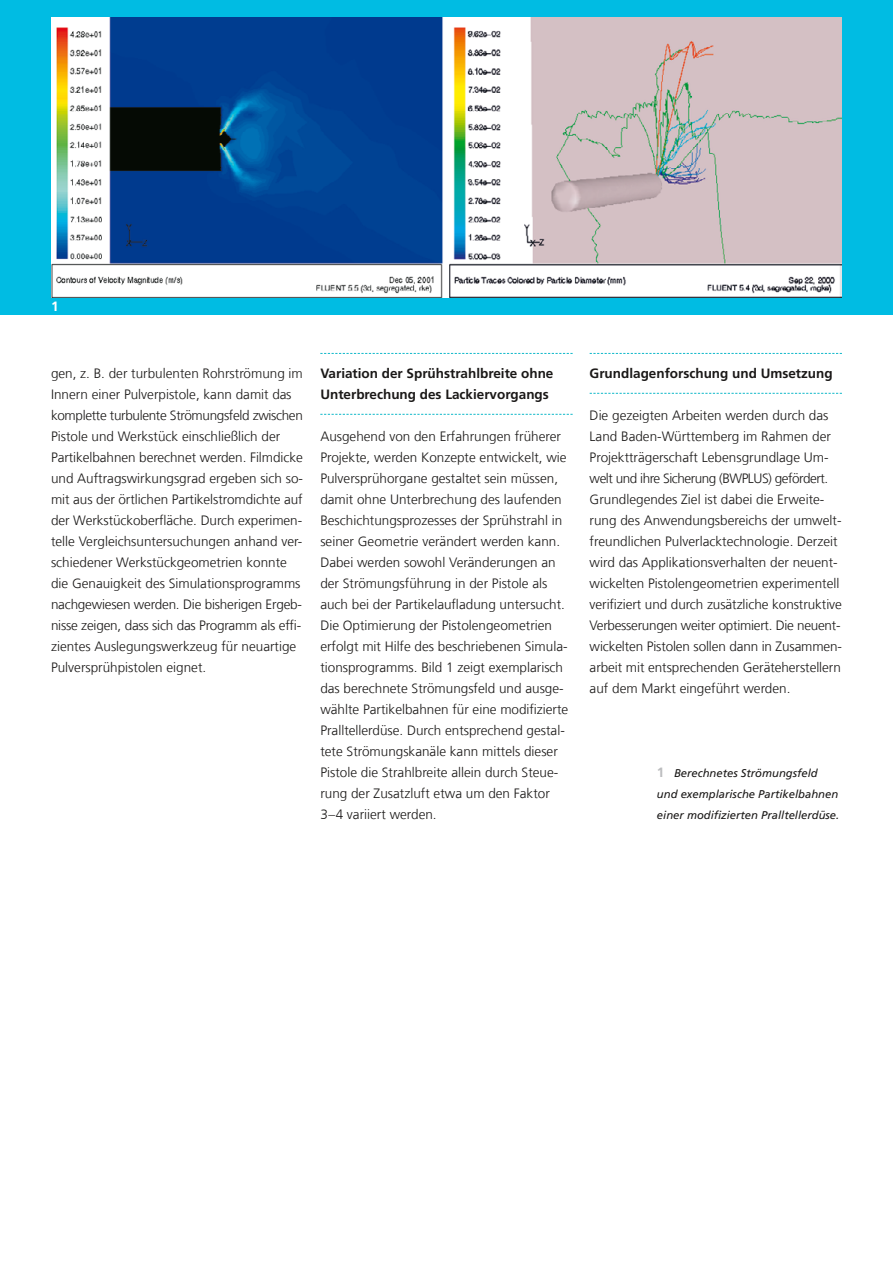
<style>
.page{position:relative;width:893px;height:1263px;background:#fff}
.page>*{position:absolute;margin:0;border:0;box-sizing:border-box;transform-origin:0 0}
.t1{font:300 13.5px/21px "Frutiger LT Com";color:#1a1817}
.t2{font:700 13.5px/21px "Frutiger LT Com";color:#1a1817}
.t3{font:700 13.5px "Frutiger LT Com";color:#fff}
.t4{font:italic 11.25px/21px "Frutiger LT Com";color:#1a1817}
.s1{font-weight:700;font-style:normal;font-size:13.5px;color:#bbbcbe}
</style>
<div class="page">
<div style="left:0;top:0;width:893px;height:315px;background:#00bce3"></div>
<svg style="left:590px;top:353px;width:252px;height:1px"></svg>
<svg style="left:590px;top:393px;width:252px;height:1px"></svg>
<svg style="left:320px;top:353px;width:253px;height:1px"></svg>
<svg style="left:320px;top:414px;width:253px;height:1px"></svg>
<img style="left:51px;top:17px;width:791px;height:281px">
<p class="t3" style="left:51px;top:298px;width:9px">1</p>
<p class="t1" style="left:51px;top:363px;width:254px">gen, z. B. der turbulenten Rohrströmung im Innern einer Pulverpistole, kann damit das komplette turbulente Strömungsfeld zwischen Pistole und Werkstück einschließlich der Partikelbahnen berechnet werden. Filmdicke und Auftragswirkungsgrad ergeben sich so&shy;mit aus der örtlichen Partikelstromdichte auf der Werkstückoberfläche. Durch experimen&shy;telle Vergleichsuntersuchungen anhand ver&shy;schiedener Werkstückgeometrien konnte die Genauigkeit des Simulationsprogramms nachgewiesen werden. Die bisherigen Ergeb&shy;nisse zeigen, dass sich das Programm als effi&shy;zientes Auslegungswerkzeug für neuartige Pulversprühpistolen eignet.</p>
<p class="t2" style="left:590px;top:363px;width:244px">Grundlagenforschung und Umsetzung</p>
<p class="t2" style="left:320px;top:363px;width:235px">Variation der Sprühstrahlbreite ohne<br>Unterbrechung des Lackiervorgangs</p>
<p class="t1" style="left:320px;top:426px;width:250px">Ausgehend von den Erfahrungen früherer Projekte, werden Konzepte entwickelt, wie Pulversprühorgane gestaltet sein müssen, damit ohne Unterbrechung des laufenden Beschichtungsprozesses der Sprühstrahl in seiner Geometrie verändert werden kann.<br>Dabei werden sowohl Veränderungen an der Strömungsführung in der Pistole als auch bei der Partikelaufladung untersucht.<br>Die Optimierung der Pistolengeometrien erfolgt mit Hilfe des beschriebenen Simula&shy;tionsprogramms. Bild 1 zeigt exemplarisch das berechnete Strömungsfeld und ausge&shy;wählte Partikelbahnen für eine modifizierte Pralltellerdüse. Durch entsprechend gestal&shy;tete Strömungskanäle kann mittels dieser Pistole die Strahlbreite allein durch Steue&shy;rung der Zusatzluft etwa um den Faktor 3–4 variiert werden.</p>
<p class="t1" style="left:590px;top:405px;width:254px">Die gezeigten Arbeiten werden durch das Land Baden-Württemberg im Rahmen der Projektträgerschaft Lebensgrundlage Um&shy;welt und ihre Sicherung (BWPLUS) gefördert.<br>Grundlegendes Ziel ist dabei die Erweite&shy;rung des Anwendungsbereichs der umwelt&shy;freundlichen Pulverlacktechnologie. Derzeit wird das Applikationsverhalten der neuent&shy;wickelten Pistolengeometrien experimentell verifiziert und durch zusätzliche konstruktive Verbesserungen weiter optimiert. Die neuent&shy;wickelten Pistolen sollen dann in Zusammen&shy;arbeit mit entsprechenden Geräteherstellern auf dem Markt eingeführt werden.</p>
<p class="t4" style="left:657px;top:763px;width:184px"><span class="s1">1</span> Berechnetes Strömungsfeld und exemplarische Partikelbahnen einer modifizierten Pralltellerdüse.</p>
</div>
